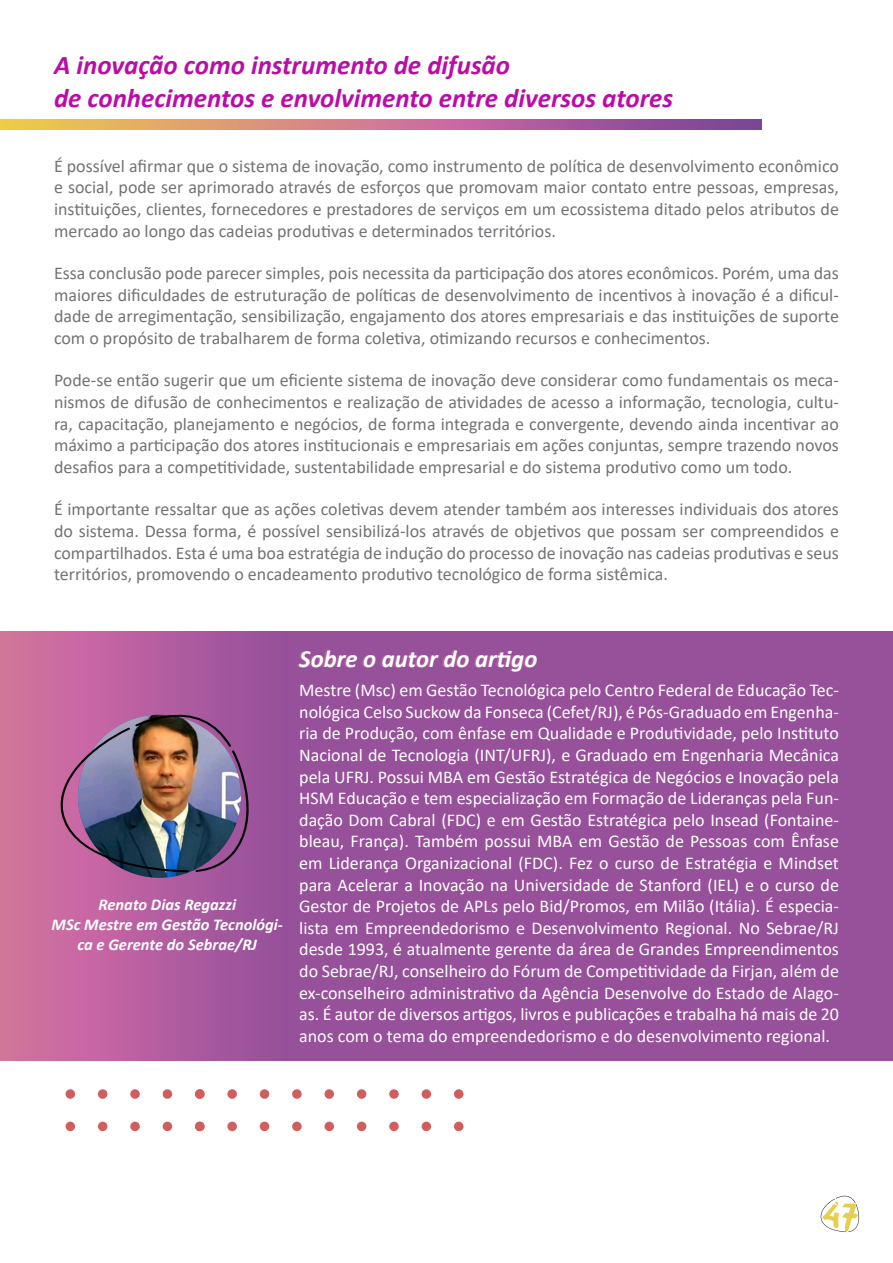
<style>
.page{position:relative;width:893px;height:1263px;background:#fff}
.page>*{position:absolute;margin:0;border:0;box-sizing:border-box;transform-origin:0 0}
.t1{font:53.7px "a Affirmation";color:#e6cf4f}
.t2{font:italic 700 27px/32.4px "Calibri";color:#ba0da6}
.t3{font:italic 700 24.75px "Calibri";color:#fff}
.t4{font:18px/21.6px "Calibri";color:#727376;text-align:justify}
.t5{font:18px/21.6px "Calibri";color:#fff;text-align:justify}
.t6{font:italic 700 16.5px/19.8px "Calibri";color:#fff;text-align:center}
</style>
<div class="page">
<svg style="left:0;top:119px;width:761px;height:10px"></svg>
<div style="left:0;top:631px;width:289px;height:430px;background:linear-gradient(to right,#d774a0,#954e9d)"></div>
<div style="left:289px;top:631px;width:604px;height:430px;background:#97509a"></div>
<img style="left:55px;top:711px;width:197px;height:161px">
<div style="left:227px;top:1089px;width:10px;height:10px;background:#d15e5e;border-radius:50%"></div>
<div style="left:260px;top:1089px;width:9px;height:10px;background:#d15e5e;border-radius:50%"></div>
<div style="left:292px;top:1089px;width:10px;height:10px;background:#d15e5e;border-radius:50%"></div>
<div style="left:324px;top:1089px;width:10px;height:10px;background:#d15e5e;border-radius:50%"></div>
<div style="left:357px;top:1089px;width:9px;height:10px;background:#d15e5e;border-radius:50%"></div>
<div style="left:389px;top:1089px;width:10px;height:10px;background:#d15e5e;border-radius:50%"></div>
<div style="left:422px;top:1089px;width:9px;height:10px;background:#d15e5e;border-radius:50%"></div>
<div style="left:454px;top:1089px;width:9px;height:10px;background:#d15e5e;border-radius:50%"></div>
<div style="left:227px;top:1122px;width:10px;height:9px;background:#d15e5e;border-radius:50%"></div>
<div style="left:260px;top:1122px;width:9px;height:9px;background:#d15e5e;border-radius:50%"></div>
<div style="left:292px;top:1122px;width:10px;height:9px;background:#d15e5e;border-radius:50%"></div>
<div style="left:324px;top:1122px;width:10px;height:9px;background:#d15e5e;border-radius:50%"></div>
<div style="left:357px;top:1122px;width:9px;height:9px;background:#d15e5e;border-radius:50%"></div>
<div style="left:389px;top:1122px;width:10px;height:9px;background:#d15e5e;border-radius:50%"></div>
<div style="left:422px;top:1122px;width:9px;height:9px;background:#d15e5e;border-radius:50%"></div>
<div style="left:454px;top:1122px;width:9px;height:9px;background:#d15e5e;border-radius:50%"></div>
<div style="left:66px;top:1089px;width:9px;height:10px;background:#d15e5e;border-radius:50%"></div>
<div style="left:98px;top:1089px;width:9px;height:10px;background:#d15e5e;border-radius:50%"></div>
<div style="left:130px;top:1089px;width:10px;height:10px;background:#d15e5e;border-radius:50%"></div>
<div style="left:163px;top:1089px;width:9px;height:10px;background:#d15e5e;border-radius:50%"></div>
<div style="left:195px;top:1089px;width:10px;height:10px;background:#d15e5e;border-radius:50%"></div>
<div style="left:66px;top:1122px;width:9px;height:9px;background:#d15e5e;border-radius:50%"></div>
<div style="left:98px;top:1122px;width:9px;height:9px;background:#d15e5e;border-radius:50%"></div>
<div style="left:130px;top:1122px;width:10px;height:9px;background:#d15e5e;border-radius:50%"></div>
<div style="left:163px;top:1122px;width:9px;height:9px;background:#d15e5e;border-radius:50%"></div>
<div style="left:195px;top:1122px;width:10px;height:9px;background:#d15e5e;border-radius:50%"></div>
<svg style="left:820px;top:1195px;width:40px;height:37px"></svg>
<h2 class="t2" style="left:54px;top:48px;width:621px">A inovação como instrumento de difusão<br>de conhecimentos e envolvimento entre diversos atores</h2>
<p class="t4" style="left:54px;top:154px;width:786px">É possível afirmar que o sistema de inovação, como instrumento de política de desenvolvimento econômico e social, pode ser aprimorado através de esforços que promovam maior contato entre pessoas, empresas, instituições, clientes, fornecedores e prestadores de serviços em um ecossistema ditado pelos atributos de mercado ao longo das cadeias produtivas e determinados territórios.</p>
<p class="t4" style="left:54px;top:262px;width:786px">Essa conclusão pode parecer simples, pois necessita da participação dos atores econômicos. Porém, uma das maiores dificuldades de estruturação de políticas de desenvolvimento de incentivos à inovação é a dificul&shy;dade de arregimentação, sensibilização, engajamento dos atores empresariais e das instituições de suporte com o propósito de trabalharem de forma coletiva, otimizando recursos e conhecimentos.</p>
<p class="t4" style="left:54px;top:369px;width:786px">Pode-se então sugerir que um eficiente sistema de inovação deve considerar como fundamentais os meca&shy;nismos de difusão de conhecimentos e realização de atividades de acesso a informação, tecnologia, cultu&shy;ra, capacitação, planejamento e negócios, de forma integrada e convergente, devendo ainda incentivar ao máximo a participação dos atores institucionais e empresariais em ações conjuntas, sempre trazendo novos desafios para a competitividade, sustentabilidade empresarial e do sistema produtivo como um todo.</p>
<p class="t4" style="left:54px;top:498px;width:786px">É importante ressaltar que as ações coletivas devem atender também aos interesses individuais dos atores do sistema. Dessa forma, é possível sensibilizá-los através de objetivos que possam ser compreendidos e compartilhados. Esta é uma boa estratégia de indução do processo de inovação nas cadeias produtivas e seus territórios, promovendo o encadeamento produtivo tecnológico de forma sistêmica.</p>
<p class="t6" style="left:52px;top:894px;width:233px">Renato Dias Regazzi<br>MSc Mestre em Gestão Tecnológi&shy;ca e Gerente do Sebrae/RJ</p>
<h3 class="t3" style="left:299px;top:641px;width:240px">Sobre o autor do artigo</h3>
<p class="t5" style="left:299px;top:679px;width:541px">Mestre (Msc) em Gestão Tecnológica pelo Centro Federal de Educação Tec&shy;nológica Celso Suckow da Fonseca (Cefet/RJ), é Pós-Graduado em Engenha&shy;ria de Produção, com ênfase em Qualidade e Produtividade, pelo Instituto Nacional de Tecnologia (INT/UFRJ), e Graduado em Engenharia Mecânica pela UFRJ. Possui MBA em Gestão Estratégica de Negócios e Inovação pela HSM Educação e tem especialização em Formação de Lideranças pela Fun&shy;dação Dom Cabral (FDC) e em Gestão Estratégica pelo Insead (Fontaine&shy;bleau, França). Também possui MBA em Gestão de Pessoas com Ênfase em Liderança Organizacional (FDC). Fez o curso de Estratégia e Mindset para Acelerar a Inovação na Universidade de Stanford (IEL) e o curso de Gestor de Projetos de APLs pelo Bid/Promos, em Milão (Itália). É especia&shy;lista em Empreendedorismo e Desenvolvimento Regional. No Sebrae/RJ desde 1993, é atualmente gerente da área de Grandes Empreendimentos do Sebrae/RJ, conselheiro do Fórum de Competitividade da Firjan, além de ex-conselheiro administrativo da Agência Desenvolve do Estado de Alago&shy;as. É autor de diversos artigos, livros e publicações e trabalha há mais de 20 anos com o tema do empreendedorismo e do desenvolvimento regional.</p>
<h1 class="t1" style="left:821px;top:1192px;width:38px">47</h1>
</div>
